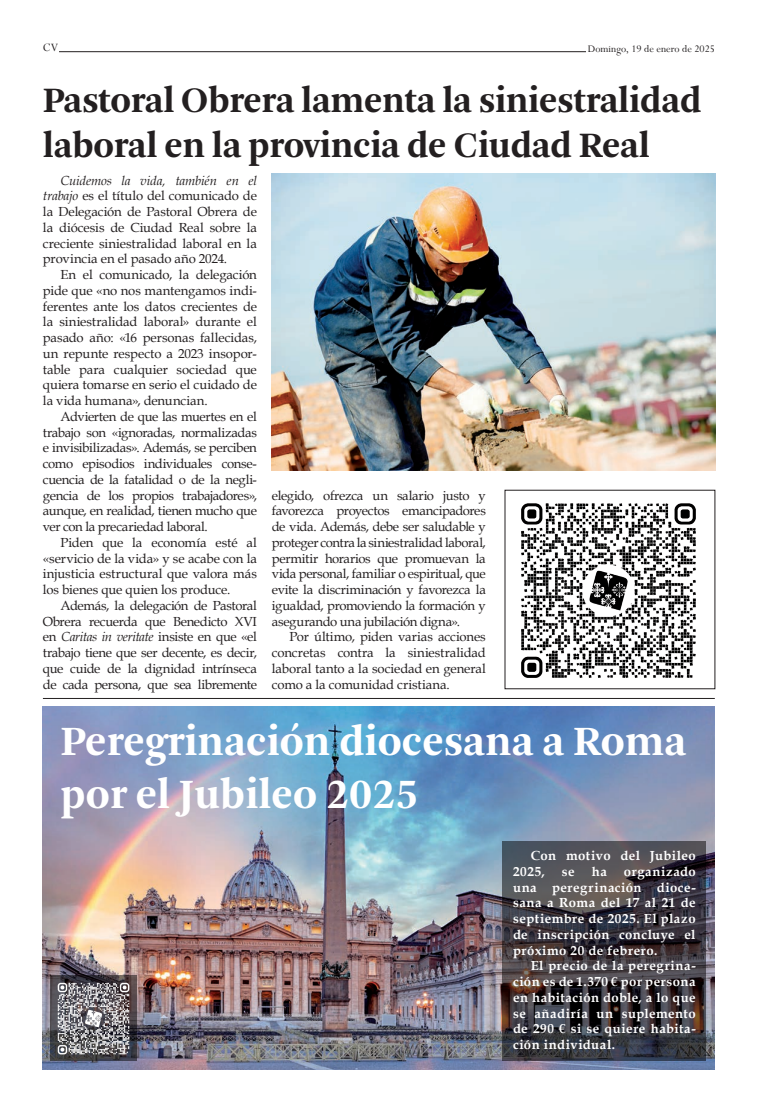
<style>
.page{position:relative;width:758px;height:1112px;background:#fff}
.page>*{position:absolute;margin:0;border:0;box-sizing:border-box;transform-origin:0 0}
.t1{font:700 43.75px/52.5px "Arnhem";color:#fff}
.t2{font:700 37.5px "Arnhem";letter-spacing:-.01em;color:#231f20}
.t3{font:13.12px/15.8px "Book Antiqua";letter-spacing:-.015em;color:#231f20;text-align:justify}
.t4{font:700 13.12px/15.8px "Book Antiqua";letter-spacing:.035em;color:#fff;text-align:justify}
.t5{font:12.5px "Perpetua";color:#231f20}
.t6{font:11.25px "Perpetua";color:#231f20}
.s1{font-style:italic}
</style>
<div class="page">
<hr style="left:59px;top:51px;width:527px;height:1px;background:#231f20">
<img style="left:43px;top:707px;width:671px;height:362px">
<hr style="left:43px;top:698px;width:671px;height:1px;background:#231f20">
<img style="left:272px;top:174px;width:444px;height:296px">
<img style="left:521px;top:503px;width:175px;height:175px">
<img style="left:502px;top:841px;width:203px;height:220px">
<img style="left:51px;top:976px;width:85px;height:85px">
<img style="left:55px;top:980px;width:77px;height:76px">
<p class="t5" style="left:43px;top:39px;width:17px">CV</p>
<p class="t6" style="left:588px;top:42px;width:129px">Domingo, 19 de enero de 2025</p>
<p class="t2" style="left:43px;top:79px;width:660px">Pastoral Obrera lamenta la siniestralidad</p>
<p class="t2" style="left:43px;top:124px;width:608px">laboral en la provincia de Ciudad Real</p>
<p class="t3" style="left:43px;top:172px;width:215px;text-indent:18px"><span class="s1">Cuidemos la vida, también en el trabajo</span> es el título del comunicado de la Delegación de Pastoral Obrera de la diócesis de Ciudad Real sobre la creciente siniestralidad laboral en la provincia en el pasado año 2024.</p>
<p class="t3" style="left:43px;top:266px;width:215px;text-indent:18px">En el comunicado, la delegación pide que «no nos mantengamos indi&shy;ferentes ante los datos crecientes de la siniestralidad laboral» durante el pasado año: «16 personas fallecidas, un repunte respecto a 2023 insopor&shy;table para cualquier sociedad que quiera tomarse en serio el cuidado de la vida humana», denuncian.</p>
<p class="t3" style="left:43px;top:408px;width:215px;text-indent:18px">Advierten de que las muertes en el trabajo son «ignoradas, normalizadas e invisibilizadas». Además, se perciben como episodios individuales conse&shy;cuencia de la fatalidad o de la negli&shy;gencia de los propios trabajadores», aunque, en realidad, tienen mucho que ver con la precariedad laboral.</p>
<p class="t3" style="left:43px;top:534px;width:215px;text-indent:18px">Piden que la economía esté al «servicio de la vida» y se acabe con la injusticia estructural que valora más los bienes que quien los produce.</p>
<p class="t3" style="left:43px;top:597px;width:215px;text-indent:18px">Además, la delegación de Pastoral Obrera recuerda que Benedicto XVI en <span class="s1">Caritas in veritate</span> insiste en que «el trabajo tiene que ser decente, es decir, que cuide de la dignidad intrínseca de cada persona, que sea libremente</p>
<p class="t3" style="left:272px;top:487px;width:215px">elegido, ofrezca un salario justo y favorezca proyectos emancipadores de vida. Además, debe ser saludable y proteger contra la siniestralidad laboral, permitir horarios que promuevan la vida personal, familiar o espiritual, que evite la discriminación y favorezca la igualdad, promoviendo la formación y asegurando una jubilación digna».</p>
<p class="t3" style="left:272px;top:629px;width:215px;text-indent:18px">Por último, piden varias acciones concretas contra la siniestralidad laboral tanto a la sociedad en general como a la comunidad cristiana.</p>
<p class="t1" style="left:61px;top:716px;width:627px">Peregrinación diocesana a Roma por el Jubileo 2025</p>
<p class="t4" style="left:513px;top:848px;width:184px;text-indent:18px">Con motivo del Jubileo<br>2025,</p>
<p class="t4" style="left:513px;top:864px;width:184px;text-indent:111px">organizado una peregrinación dioce&shy;sana a Roma del 17 al 21 de septiembre de 2025. El plazo de inscripción concluye el próximo 20 de febrero.</p>
<p class="t4" style="left:513px;top:958px;width:184px;text-indent:18px">El precio de la peregrina&shy;ción es de 1.370 € por persona en habitación doble, a lo que se añadiría un suplemento de 290 € si se quiere habita&shy;ción individual.</p>
<p class="t4" style="left:562px;top:864px;width:14px">se</p>
<p class="t4" style="left:591px;top:864px;width:17px">ha</p>
</div>
